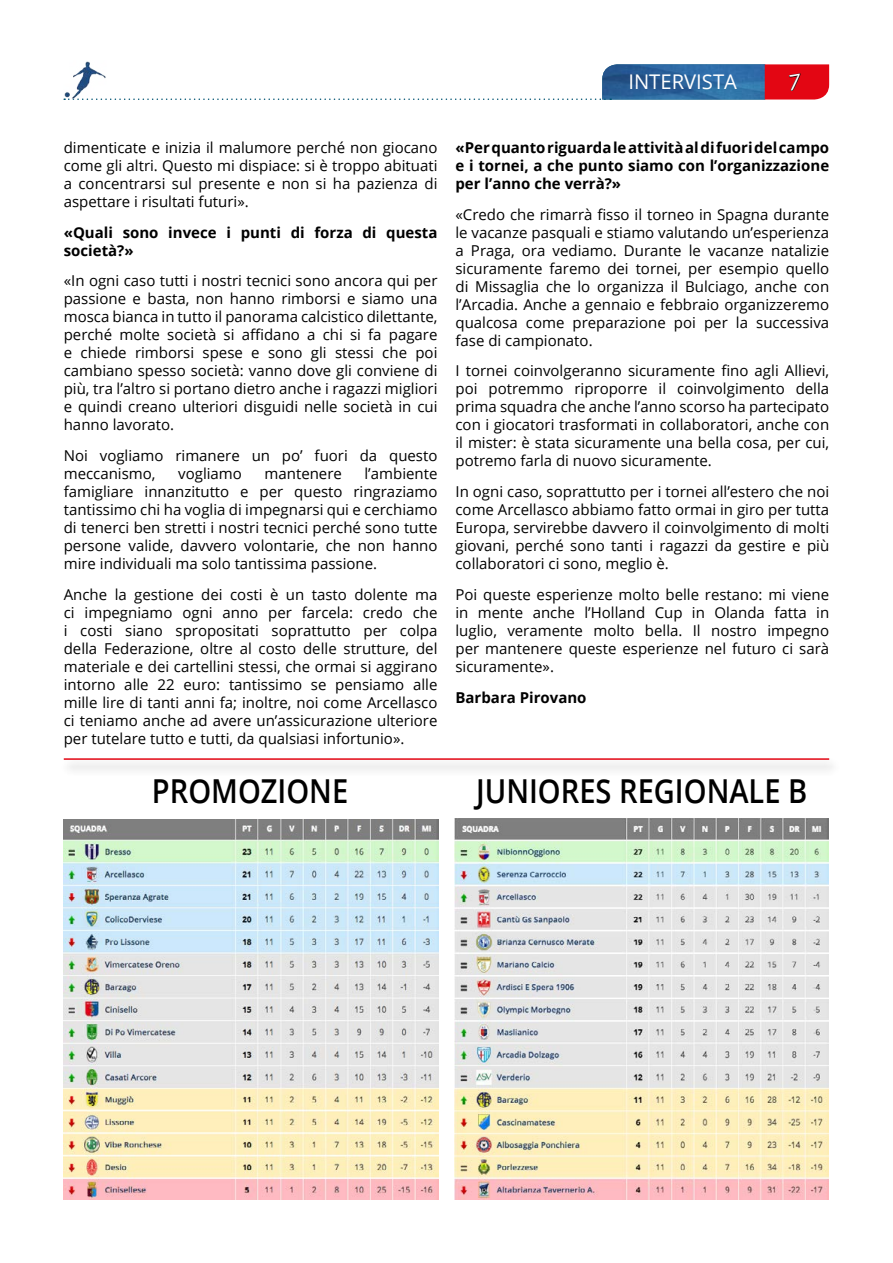
<style>
.page{position:relative;width:893px;height:1263px;background:#fff}
.page>*{position:absolute;margin:0;border:0;box-sizing:border-box;transform-origin:0 0}
.t1{font:38.85px "P22 Hopper Edward";color:#fff}
.t2{font:600 33px "Open Sans";color:#000;scale:.88 1}
.t3{font:20.25px "Open Sans";color:#fff}
.t4{font:15px/18px "Open Sans";color:#000;text-align:justify}
.t5{font:700 15px/18px "Open Sans";color:#000}
</style>
<div class="page">
<svg style="left:106px;top:64px;width:723px;height:36px"></svg>
<img style="left:64px;top:61px;width:42px;height:39px">
<img style="left:64px;top:819px;width:374px;height:380px">
<img style="left:455px;top:819px;width:373px;height:380px">
<div style="left:59px;top:757px;width:782px;height:19px;background:#f5f5f5"></div>
<hr style="left:64px;top:758px;width:765px;height:2px;background:#e30613">
<h3 class="t3" style="left:628px;top:68px;width:110px">INTERVISTA</h3>
<h1 class="t1" style="left:787px;top:63px;width:15px">7</h1>
<p class="t4" style="left:64px;top:138px;width:375px">dimenticate e inizia il malumore perché non giocano come gli altri. Questo mi dispiace: si è troppo abituati a concentrarsi sul presente e non si ha pazienza di aspettare i risultati futuri».</p>
<p class="t5" style="left:64px;top:223px;width:375px">«Quali sono invece i punti di forza di questa società?»</p>
<p class="t4" style="left:64px;top:272px;width:375px">«In ogni caso tutti i nostri tecnici sono ancora qui per passione e basta, non hanno rimborsi e siamo una mosca bianca in tutto il panorama calcistico dilettante, perché molte società si affidano a chi si fa pagare e chiede rimborsi spese e sono gli stessi che poi cambiano spesso società: vanno dove gli conviene di più, tra l’altro si portano dietro anche i ragazzi migliori e quindi creano ulteriori disguidi nelle società in cui hanno lavorato.</p>
<p class="t4" style="left:64px;top:446px;width:375px">Noi vogliamo rimanere un po’ fuori da questo meccanismo,</p>
<p class="t4" style="left:64px;top:464px;width:375px;text-indent:301px">l’ambiente famigliare innanzitutto e per questo ringraziamo tantissimo chi ha voglia di impegnarsi qui e cerchiamo di tenerci ben stretti i nostri tecnici perché sono tutte persone valide, davvero volontarie, che non hanno mire individuali ma solo tantissima passione.</p>
<p class="t4" style="left:64px;top:585px;width:375px">Anche la gestione dei costi è un tasto dolente ma ci impegniamo ogni anno per farcela: credo che i costi siano spropositati soprattutto per colpa della Federazione, oltre al costo delle strutture, del materiale e dei cartellini stessi, che ormai si aggirano intorno alle 22 euro: tantissimo se pensiamo alle mille lire di tanti anni fa; inoltre, noi come Arcellasco ci teniamo anche ad avere un’assicurazione ulteriore per tutelare tutto e tutti, da qualsiasi infortunio».</p>
<p class="t4" style="left:178px;top:464px;width:65px">vogliamo</p>
<p class="t4" style="left:265px;top:464px;width:79px">mantenere</p>
<p class="t5" style="left:455px;top:138px;width:375px;text-align:justify">«Per quanto riguarda le attività al di fuori del campo e i tornei, a che punto siamo con l’organizzazione per l’anno che verrà?»</p>
<p class="t4" style="left:455px;top:205px;width:375px">«Credo che rimarrà fisso il torneo in Spagna durante le vacanze pasquali e stiamo valutando un’esperienza a Praga, ora vediamo. Durante le vacanze natalizie sicuramente faremo dei tornei, per esempio quello di Missaglia che lo organizza il Bulciago, anche con l’Arcadia. Anche a gennaio e febbraio organizzeremo qualcosa come preparazione poi per la successiva fase di campionato.</p>
<p class="t4" style="left:455px;top:361px;width:375px">I tornei coinvolgeranno sicuramente fino agli Allievi, poi potremmo riproporre il coinvolgimento della prima squadra che anche l’anno scorso ha partecipato con i giocatori trasformati in collaboratori, anche con il mister: è stata sicuramente una bella cosa, per cui, potremo farla di nuovo sicuramente.</p>
<p class="t4" style="left:455px;top:482px;width:375px">In ogni caso, soprattutto per i tornei all’estero che noi come Arcellasco abbiamo fatto ormai in giro per tutta Europa, servirebbe davvero il coinvolgimento di molti giovani, perché sono tanti i ragazzi da gestire e più collaboratori ci sono, meglio è.</p>
<p class="t4" style="left:455px;top:585px;width:375px">Poi queste esperienze molto belle restano: mi viene in mente anche l’Holland Cup in Olanda fatta in luglio, veramente molto bella. Il nostro impegno per mantenere queste esperienze nel futuro ci sarà sicuramente».</p>
<p class="t5" style="left:455px;top:688px;width:133px">Barbara Pirovano</p>
<h2 class="t2" style="left:152px;top:768px;width:225px">PROMOZIONE</h2>
<h2 class="t2" style="left:476px;top:768px;width:378px">JUNIORES REGIONALE B</h2>
</div>
